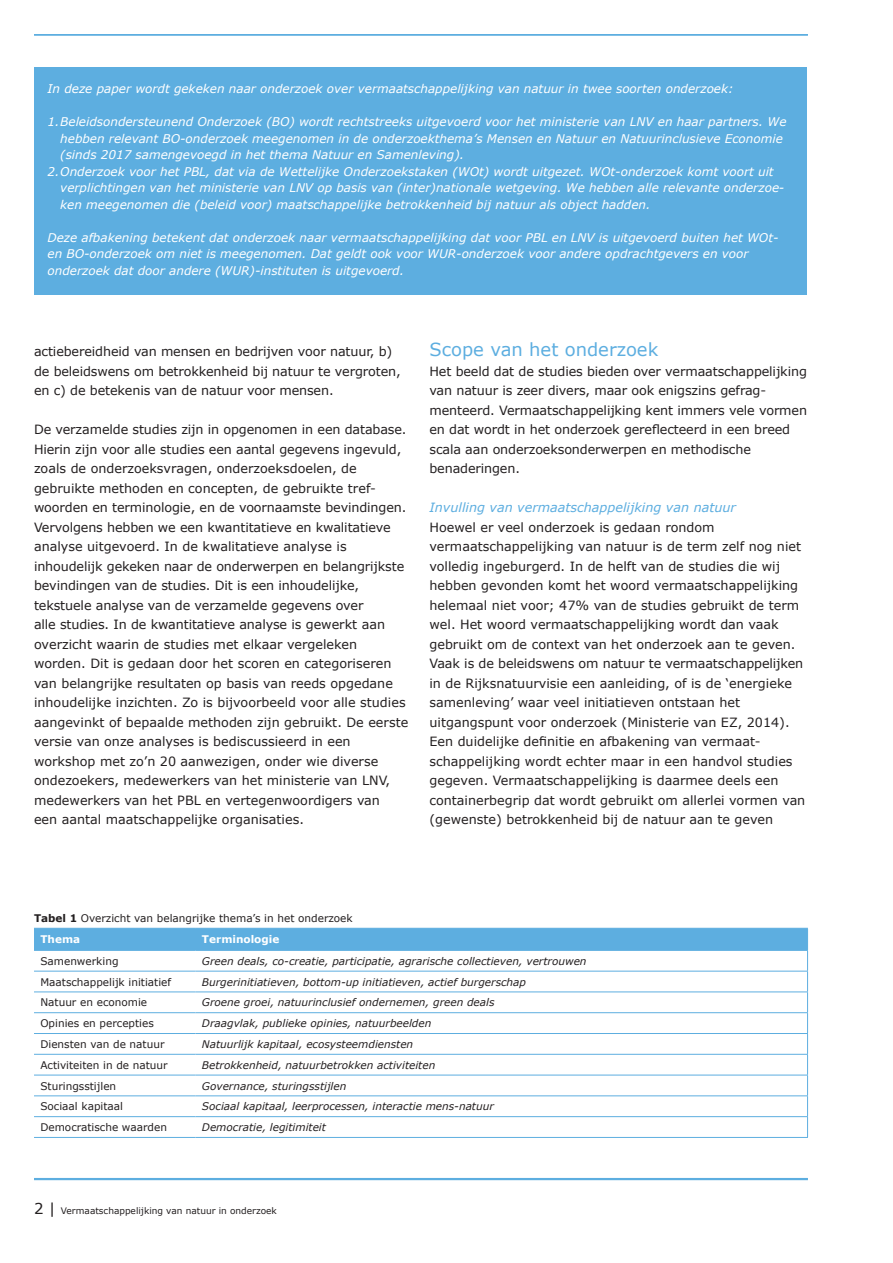
<style>
.page{position:relative;width:893px;height:1263px;background:#fff}
.page>*{position:absolute;margin:0;border:0;box-sizing:border-box;transform-origin:0 0}
.t1{font:18px "Verdana";color:#5daee0}
.t2{font:12.75px/19.5px "Verdana";color:#231f20}
.t3{font:italic 12.75px "Verdana";color:#5daee0}
.t4{font:italic 12px/16.5px "Verdana";color:#fff}
.t5{font:italic 10.5px "Verdana";color:#231f20}
.t6{font:10.5px/20.9px "Verdana";color:#231f20}
.t7{font:700 10.5px "Verdana";color:#fff}
.t8{font:9px "Verdana";color:#231f20}
.s1{font-weight:700}
.s2{font-weight:700;color:#fff}
.s3{font-size:15px}
</style>
<div class="page">
<hr style="left:34px;top:1178px;width:774px;height:1px;background:#5daee0">
<hr style="left:34px;top:34px;width:774px;height:2px;background:#5daee0">
<hr style="left:34px;top:1179px;width:774px;height:1px;background:#5daee0">
<div style="left:35px;top:67px;width:772px;height:227px;background:#5daee0"></div>
<svg style="left:34px;top:928px;width:774px;height:209px"></svg>
<hr style="left:34px;top:971px;width:162px;height:1px;background:#5daee0">
<hr style="left:34px;top:991px;width:162px;height:1px;background:#5daee0">
<hr style="left:34px;top:1012px;width:162px;height:1px;background:#5daee0">
<hr style="left:34px;top:1033px;width:162px;height:1px;background:#5daee0">
<hr style="left:34px;top:1054px;width:162px;height:1px;background:#5daee0">
<hr style="left:34px;top:1075px;width:162px;height:1px;background:#5daee0">
<hr style="left:34px;top:1095px;width:162px;height:1px;background:#5daee0">
<hr style="left:34px;top:1116px;width:162px;height:1px;background:#5daee0">
<hr style="left:34px;top:1137px;width:162px;height:1px;background:#5daee0">
<hr style="left:196px;top:971px;width:612px;height:1px;background:#5daee0">
<hr style="left:196px;top:991px;width:612px;height:1px;background:#5daee0">
<hr style="left:196px;top:1012px;width:612px;height:1px;background:#5daee0">
<hr style="left:196px;top:1033px;width:612px;height:1px;background:#5daee0">
<hr style="left:196px;top:1054px;width:612px;height:1px;background:#5daee0">
<hr style="left:196px;top:1075px;width:612px;height:1px;background:#5daee0">
<hr style="left:196px;top:1095px;width:612px;height:1px;background:#5daee0">
<hr style="left:196px;top:1116px;width:612px;height:1px;background:#5daee0">
<hr style="left:196px;top:1137px;width:612px;height:1px;background:#5daee0">
<p class="t4" style="left:48px;top:80px;width:688px">In deze paper wordt gekeken naar onderzoek over vermaatschappelijking van natuur in twee soorten onderzoek:</p>
<p class="t4" style="left:48px;top:113px;width:740px">1.Beleidsondersteunend Onderzoek (BO) wordt rechtstreeks uitgevoerd voor het ministerie van LNV en haar partners. We</p>
<p class="t4" style="left:60px;top:130px;width:724px">hebben relevant BO-onderzoek meegenomen in de onderzoekthema’s Mensen en Natuur en Natuurinclusieve Economie</p>
<p class="t4" style="left:60px;top:146px;width:405px">(sinds 2017 samengevoegd in het thema Natuur en Samenleving).</p>
<p class="t4" style="left:48px;top:163px;width:728px">2.Onderzoek voor het PBL, dat via de Wettelijke Onderzoekstaken (WOt) wordt uitgezet. WOt-onderzoek komt voort uit</p>
<p class="t4" style="left:60px;top:179px;width:726px">verplichtingen van het ministerie van LNV op basis van (inter)nationale wetgeving. We hebben alle relevante onderzoe-</p>
<p class="t4" style="left:60px;top:196px;width:592px">ken meegenomen die (beleid voor) maatschappelijke betrokkenheid bij natuur als object hadden.</p>
<p class="t4" style="left:48px;top:229px;width:733px">Deze afbakening betekent dat onderzoek naar vermaatschappelijking dat voor PBL en LNV is uitgevoerd buiten het WOt&shy;en BO-onderzoek om niet is meegenomen. Dat geldt ook voor WUR-onderzoek voor andere opdrachtgevers en voor onderzoek dat door andere (WUR)-instituten is uitgevoerd.</p>
<p class="t2" style="left:34px;top:342px;width:368px">actiebereidheid van mensen en bedrijven voor natuur, b) de beleidswens om betrokkenheid bij natuur te vergroten, en c) de betekenis van de natuur voor mensen.</p>
<p class="t2" style="left:34px;top:420px;width:376px">De verzamelde studies zijn in opgenomen in een database.<br>Hierin zijn voor alle studies een aantal gegevens ingevuld, zoals de onderzoeksvragen, onderzoeksdoelen, de gebruikte methoden en concepten, de gebruikte tref-- woorden en terminologie, en de voornaamste bevindingen.<br>Vervolgens hebben we een kwantitatieve en kwalitatieve analyse uitgevoerd. In de kwalitatieve analyse is inhoudelijk gekeken naar de onderwerpen en belangrijkste bevindingen van de studies. Dit is een inhoudelijke, tekstuele analyse van de verzamelde gegevens over<br>alle studies. In de kwantitatieve analyse is gewerkt aan overzicht waarin de studies met elkaar vergeleken worden. Dit is gedaan door het scoren en categoriseren van belangrijke resultaten op basis van reeds opgedane inhoudelijke inzichten. Zo is bijvoorbeeld voor alle studies aangevinkt of bepaalde methoden zijn gebruikt. De eerste versie van onze analyses is bediscussieerd in een workshop met zo’n 20 aanwezigen, onder wie diverse ondezoekers, medewerkers van het ministerie van LNV, medewerkers van het PBL en vertegenwoordigers van<br>een aantal maatschappelijke organisaties.</p>
<h1 class="t1" style="left:429px;top:337px;width:230px">Scope van het onderzoek</h1>
<p class="t2" style="left:429px;top:361px;width:379px">Het beeld dat de studies bieden over vermaatschappelijking van natuur is zeer divers, maar ook enigszins gefrag&shy;menteerd. Vermaatschappelijking kent immers vele vormen en dat wordt in het onderzoek gereflecteerd in een breed scala aan onderzoeksonderwerpen en methodische benaderingen.</p>
<p class="t3" style="left:429px;top:499px;width:308px">Invulling van vermaatschappelijking van natuur</p>
<p class="t2" style="left:429px;top:517px;width:377px">Hoewel er veel onderzoek is gedaan rondom vermaatschappelijking van natuur is de term zelf nog niet volledig ingeburgerd. In de helft van de studies die wij hebben gevonden komt het woord vermaatschappelijking helemaal niet voor; 47% van de studies gebruikt de term wel. Het woord vermaatschappelijking wordt dan vaak gebruikt om de context van het onderzoek aan te geven.<br>Vaak is de beleidswens om natuur te vermaatschappelijken in de Rijksnatuurvisie een aanleiding, of is de ‘energieke samenleving’ waar veel initiatieven ontstaan het uitgangspunt voor onderzoek (Ministerie van EZ, 2014).<br>Een duidelijke definitie en afbakening van vermaat&shy;schappelijking wordt echter maar in een handvol studies gegeven. Vermaatschappelijking is daarmee deels een containerbegrip dat wordt gebruikt om allerlei vormen van (gewenste) betrokkenheid bij de natuur aan te geven</p>
<p class="t6" style="left:40px;top:907px;width:314px;text-indent:-6px"><span class="s1">Tabel 1</span> Overzicht van belangrijke thema’s in het onderzoek<br><span class="s2">Thema</span></p>
<p class="t7" style="left:202px;top:931px;width:79px">Terminologie</p>
<p class="t6" style="left:40px;top:950px;width:80px">Samenwerking</p>
<p class="t5" style="left:202px;top:954px;width:386px">Green deals, co-creatie, participatie, agrarische collectieven, vertrouwen</p>
<p class="t6" style="left:40px;top:971px;width:132px">Maatschappelijk initiatief</p>
<p class="t5" style="left:202px;top:974px;width:326px">Burgerinitiatieven, bottom-up initiatieven, actief burgerschap</p>
<p class="t6" style="left:40px;top:992px;width:108px">Natuur en economie</p>
<p class="t5" style="left:202px;top:995px;width:294px">Groene groei, natuurinclusief ondernemen, green deals</p>
<p class="t6" style="left:40px;top:1013px;width:115px">Opinies en percepties</p>
<p class="t5" style="left:202px;top:1016px;width:231px">Draagvlak, publieke opinies, natuurbeelden</p>
<p class="t6" style="left:40px;top:1033px;width:126px">Diensten van de natuur</p>
<p class="t5" style="left:202px;top:1037px;width:213px">Natuurlijk kapitaal, ecosysteemdiensten</p>
<p class="t6" style="left:40px;top:1054px;width:129px">Activiteiten in de natuur</p>
<p class="t5" style="left:202px;top:1058px;width:235px">Betrokkenheid, natuurbetrokken activiteiten</p>
<p class="t6" style="left:40px;top:1075px;width:77px">Sturingsstijlen</p>
<p class="t5" style="left:202px;top:1078px;width:146px">Governance, sturingsstijlen</p>
<p class="t6" style="left:40px;top:1096px;width:84px">Sociaal kapitaal</p>
<p class="t5" style="left:202px;top:1099px;width:293px">Sociaal kapitaal, leerprocessen, interactie mens-natuur</p>
<p class="t6" style="left:40px;top:1117px;width:128px">Democratische waarden</p>
<p class="t5" style="left:202px;top:1120px;width:126px">Democratie, legitimiteit</p>
<p class="t8" style="left:34px;top:1205px;width:244px"><span class="s3">2 |</span> Vermaatschappelijking van natuur in onderzoek</p>
</div>
